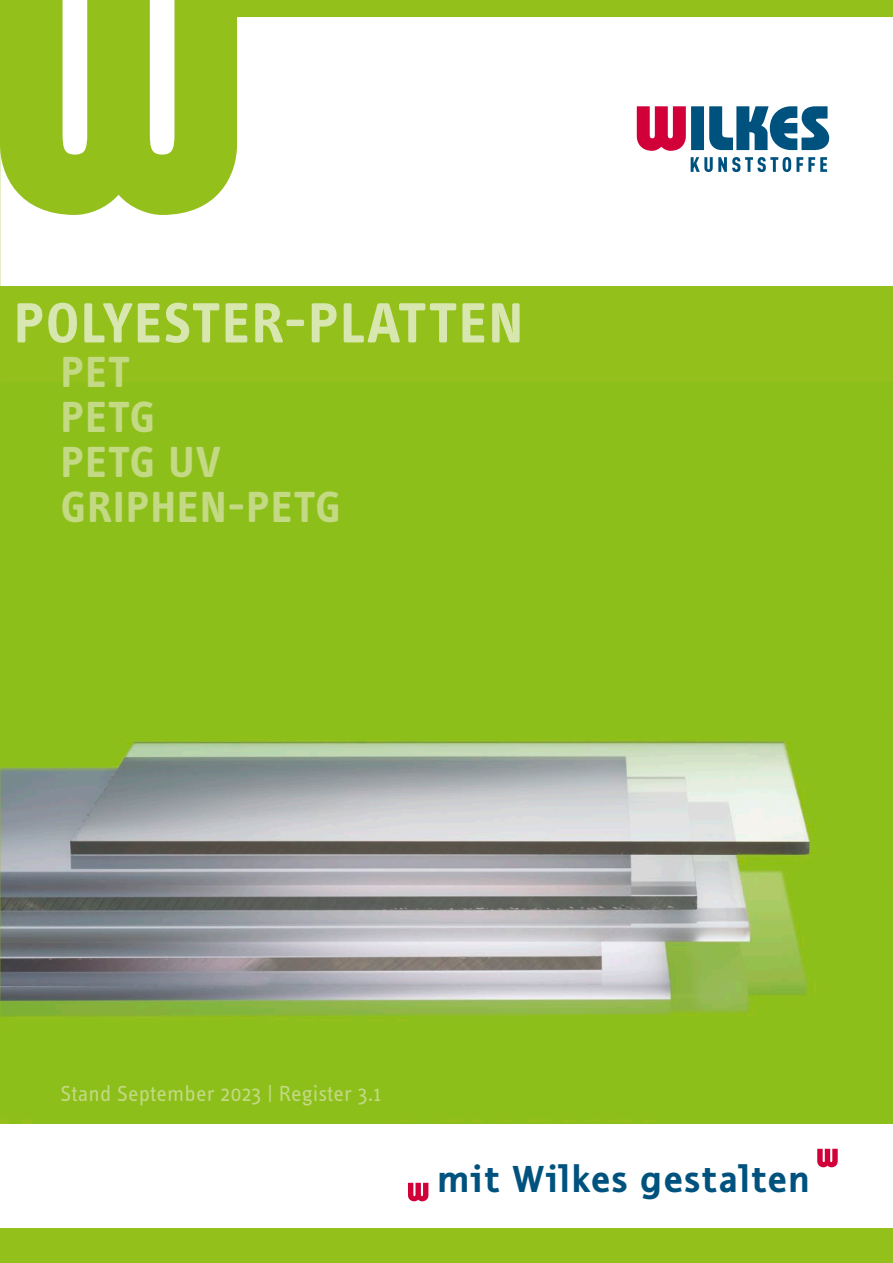
<style>
.page{position:relative;width:893px;height:1263px;background:#fff}
.page>*{position:absolute;margin:0;border:0;box-sizing:border-box;transform-origin:0 0}
.t1{font:700 58.5px "Info Text OT";letter-spacing:.025em;color:#d8e6b0}
.t2{font:700 45px/45px "Info Text OT";letter-spacing:.025em;color:#c3d983}
.t3{font:700 39.15px "Thordis Sans EF";letter-spacing:.02em;color:#00527e}
.t4{font:22.5px "Info Text OT";letter-spacing:.01em;color:#c3d983}
</style>
<div class="page">
<div style="left:0;top:286px;width:893px;height:837px;background:#8dbf1b"></div>
<img style="left:0;top:739px;width:817px;height:288px">
<svg style="left:408px;top:1183px;width:20px;height:18px"></svg>
<svg style="left:817px;top:1149px;width:21px;height:18px"></svg>
<div style="left:0;top:1228px;width:893px;height:35px;background:#94c01c"></div>
<svg style="left:0;top:0;width:893px;height:215px"></svg>
<svg style="left:691px;top:157px;width:136px;height:15px"></svg>
<svg style="left:637px;top:106px;width:192px;height:45px"></svg>
<h1 class="t1" style="left:14px;top:287px;width:510px">POLYESTER-PLATTEN</h1>
<h2 class="t2" style="left:61px;top:349px;width:282px">PET<br>PETG<br>PETG UV<br>GRIPHEN-PETG</h2>
<p class="t4" style="left:61px;top:1080px;width:322px">Stand September 2023 | Register 3.1</p>
<h3 class="t3" style="left:437px;top:1157px;width:375px">mit Wilkes gestalten</h3>
</div>
